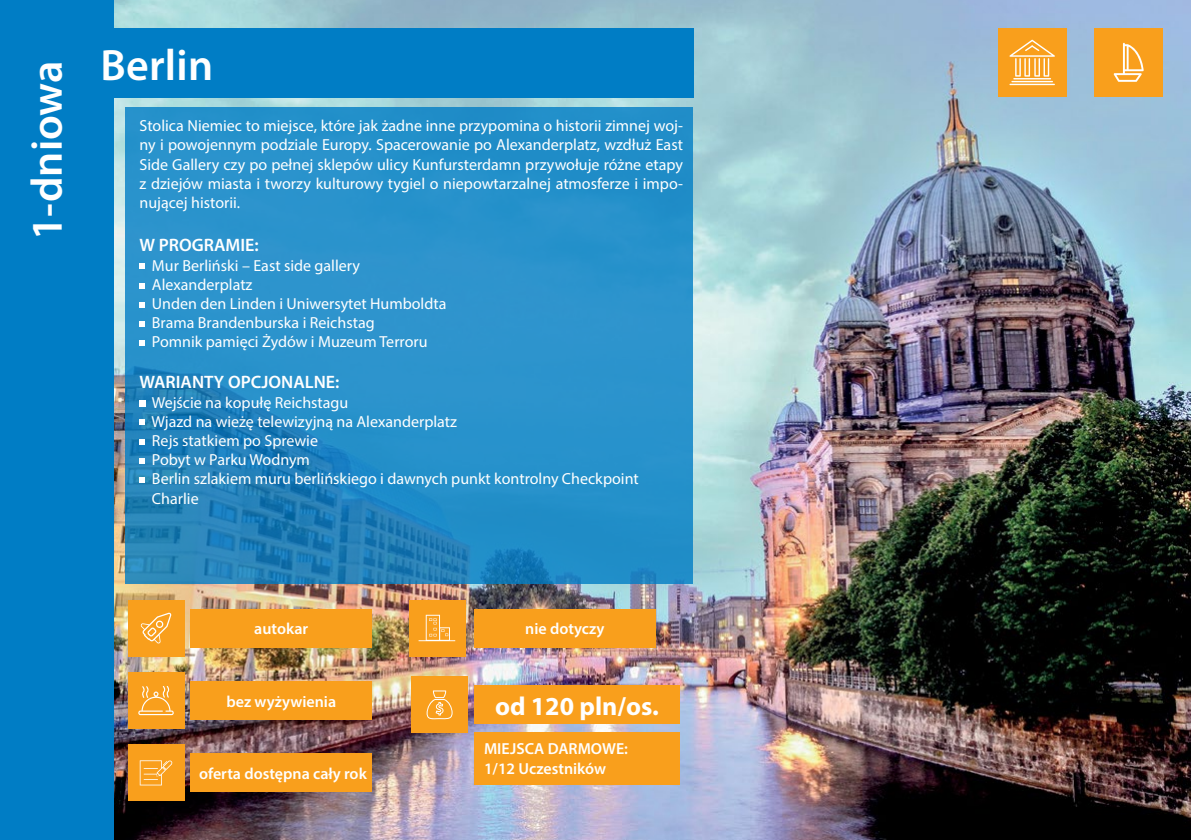
<style>
.page{position:relative;width:1191px;height:840px;background:#fff}
.page>*{position:absolute;margin:0;border:0;box-sizing:border-box;transform-origin:0 0}
.t1{font:600 44px "Myriad Pro";letter-spacing:.005em;color:#fff}
.t2{font:700 26px "Myriad Pro";color:#fff}
.t3{font:600 18px "Myriad Pro";color:#fff}
.t4{font:16px/19.2px "Myriad Pro";color:#fff}
.t5{font:600 16px/19.2px "Myriad Pro";color:#fff}
</style>
<div class="page">
<img style="left:113px;top:0;width:1078px;height:839px">
<div style="left:0;top:0;width:113px;height:839px;background:#007dc5"></div>
<div style="left:0;top:28px;width:693px;height:69px;background:#007dc5"></div>
<svg style="left:126px;top:108px;width:567px;height:475px;background:#268dc7"></svg>
<svg style="left:139px;top:263px;width:6px;height:6px"></svg>
<svg style="left:139px;top:282px;width:6px;height:6px"></svg>
<svg style="left:139px;top:302px;width:6px;height:5px"></svg>
<svg style="left:139px;top:321px;width:6px;height:5px"></svg>
<svg style="left:139px;top:340px;width:6px;height:6px"></svg>
<svg style="left:139px;top:400px;width:6px;height:6px"></svg>
<svg style="left:139px;top:419px;width:6px;height:6px"></svg>
<svg style="left:139px;top:438px;width:6px;height:6px"></svg>
<svg style="left:139px;top:458px;width:6px;height:5px"></svg>
<svg style="left:139px;top:477px;width:6px;height:5px"></svg>
<div style="left:411px;top:676px;width:57px;height:56px;background:#f99f1c"></div>
<svg style="left:426px;top:690px;width:26px;height:29px"></svg>
<div style="left:998px;top:28px;width:68px;height:68px;background:#f99f1c"></div>
<hr style="left:1009px;top:84px;width:46px;height:1px;background:#fff">
<hr style="left:1011px;top:81px;width:42px;height:1px;background:#fff">
<hr style="left:1013px;top:78px;width:38px;height:1px;background:#fff">
<svg style="left:1009px;top:40px;width:46px;height:37px"></svg>
<div style="left:128px;top:671px;width:56px;height:57px;background:#f99f1c"></div>
<svg style="left:138px;top:686px;width:36px;height:28px"></svg>
<div style="left:409px;top:599px;width:56px;height:57px;background:#f99f1c"></div>
<svg style="left:425px;top:614px;width:25px;height:26px"></svg>
<div style="left:128px;top:599px;width:56px;height:57px;background:#f99f1c"></div>
<svg style="left:141px;top:612px;width:30px;height:31px"></svg>
<div style="left:128px;top:744px;width:56px;height:56px;background:#f99f1c"></div>
<svg style="left:140px;top:760px;width:32px;height:25px"></svg>
<div style="left:190px;top:608px;width:182px;height:39px;background:#f99f1c"></div>
<div style="left:190px;top:753px;width:182px;height:39px;background:#f99f1c"></div>
<div style="left:474px;top:608px;width:181px;height:39px;background:#f99f1c"></div>
<div style="left:474px;top:731px;width:205px;height:52px;background:#f99f1c"></div>
<div style="left:474px;top:685px;width:205px;height:39px;background:#f99f1c"></div>
<div style="left:190px;top:680px;width:182px;height:39px;background:#f99f1c"></div>
<div style="left:1094px;top:28px;width:68px;height:68px;background:#f99f1c"></div>
<svg style="left:1113px;top:43px;width:30px;height:39px"></svg>
<h1 class="t1" style="left:19px;top:240px;width:181px;rotate:-90deg">1-dniowa</h1>
<h1 class="t1" style="left:100px;top:38px;width:114px">Berlin</h1>
<p class="t4" style="left:139px;top:116px;width:545px;text-align:justify">Stolica Niemiec to miejsce, które jak żadne inne przypomina o historii zimnej woj&shy;ny i powojennym podziale Europy. Spacerowanie po Alexanderplatz, wzdłuż East Side Gallery czy po pełnej sklepów ulicy Kunfursterdamn przywołuje różne etapy z dziejów miasta i tworzy kulturowy tygiel o niepowtarzalnej atmosferze i impo&shy;nującej historii.</p>
<p class="t3" style="left:139px;top:234px;width:121px">W PROGRAMIE:</p>
<p class="t4" style="left:152px;top:255px;width:296px">Mur Berliński – East side gallery<br>Alexanderplatz<br>Unden den Linden i Uniwersytet Humboldta<br>Brama Brandenburska i Reichstag<br>Pomnik pamięci Żydów i Muzeum Terroru</p>
<p class="t3" style="left:139px;top:370px;width:201px">WARIANTY OPCJONALNE:</p>
<p class="t4" style="left:151px;top:392px;width:489px">Wejście na kopułę Reichstagu<br>Wjazd na wieżę telewizyjną na Alexanderplatz<br>Rejs statkiem po Sprewie<br>Pobyt w Parku Wodnym<br>Berlin szlakiem muru berlińskiego i dawnych punkt kontrolny Checkpoint Charlie</p>
<p class="t5" style="left:254px;top:618px;width:55px">autokar</p>
<p class="t5" style="left:226px;top:690px;width:111px">bez wyżywienia</p>
<p class="t5" style="left:199px;top:763px;width:169px">oferta dostępna cały rok</p>
<p class="t5" style="left:525px;top:618px;width:81px">nie dotyczy</p>
<h2 class="t2" style="left:495px;top:688px;width:165px">od 120 pln/os.</h2>
<p class="t5" style="left:484px;top:738px;width:145px">MIEJSCA DARMOWE:<br>1/12 Uczestników</p>
</div>
